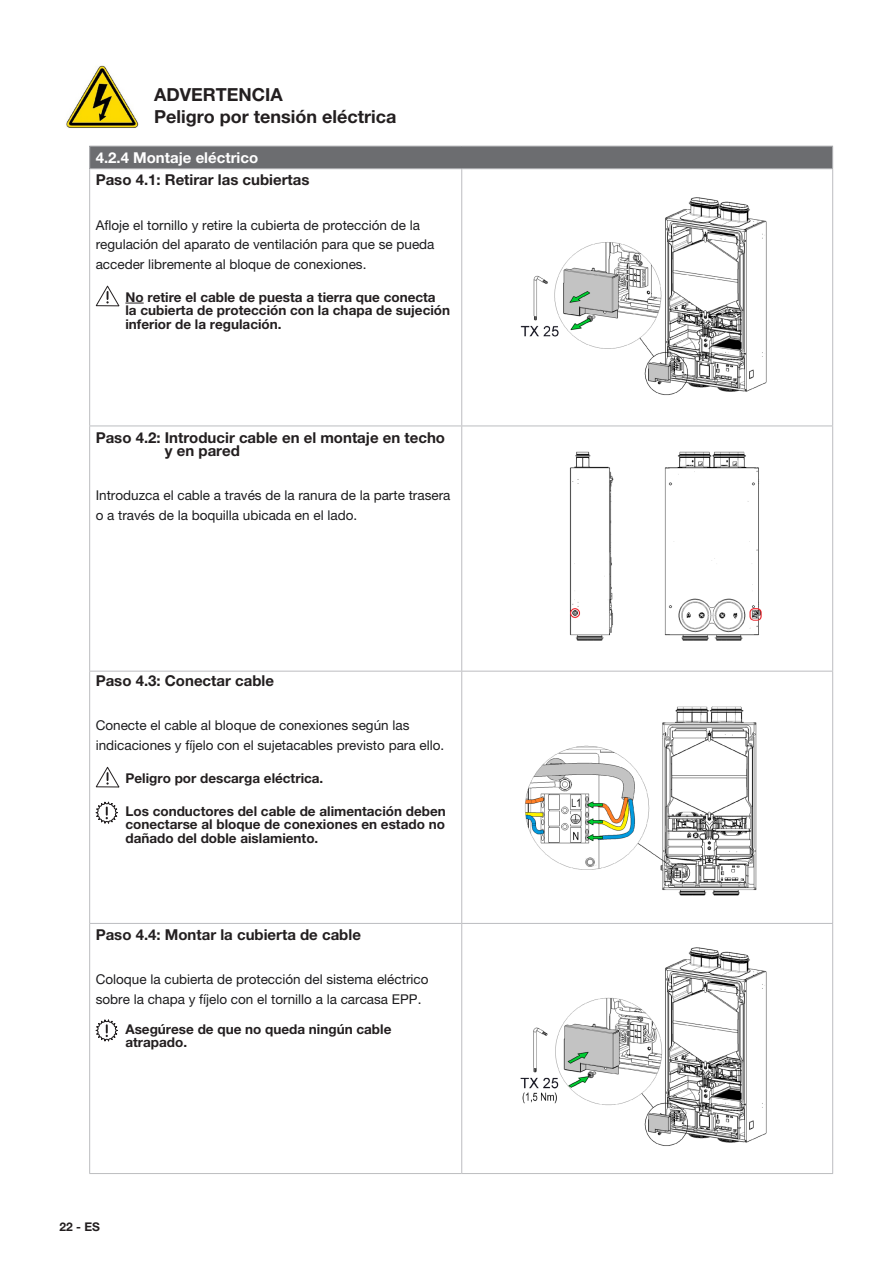
<style>
.page{position:relative;width:893px;height:1263px;background:#fff}
.page>*{position:absolute;margin:0;border:0;box-sizing:border-box;transform-origin:0 0}
.Gevarentekst_Groot{font:700 18px "Helvetica Neue LT Pro";color:#231f20}
.Table_platte_tesk_left{font:700 15px/13.5px "Helvetica Neue LT Pro";color:#231f20}
.Sub_sub_hoofdstuk{font:700 15px "Helvetica Neue LT Pro";color:#fff}
.tabel_platte_tekst{font:13.5px/19.5px "Helvetica Neue LT Pro";color:#1c1c1e}
.Tabel_Gevarentekst{font:700 13.5px/13.5px "Helvetica Neue LT Pro";color:#231f20}
.t1{font:700 12px "Helvetica Neue LT Pro";color:#231f20}
</style>
<div class="page">
<img style="left:66px;top:65px;width:73px;height:63px">
<div style="left:90px;top:146px;width:743px;height:23px;background:#6c6d70"></div>
<svg style="left:832px;top:147px;width:1px;height:21px"></svg>
<hr style="left:89px;top:924px;width:1px;height:249px;background:#bcbdc0">
<hr style="left:461px;top:924px;width:1px;height:249px;background:#bcbdc0">
<hr style="left:832px;top:924px;width:1px;height:249px;background:#bcbdc0">
<hr style="left:89px;top:1173px;width:373px;height:1px;background:#bcbdc0">
<hr style="left:462px;top:1173px;width:371px;height:1px;background:#bcbdc0">
<hr style="left:89px;top:146px;width:373px;height:1px;background:#bcbdc0">
<svg style="left:89px;top:146px;width:1px;height:22px"></svg>
<hr style="left:462px;top:146px;width:371px;height:1px;background:#bcbdc0">
<hr style="left:89px;top:168px;width:373px;height:1px;background:#bcbdc0">
<hr style="left:89px;top:169px;width:1px;height:257px;background:#bcbdc0">
<hr style="left:462px;top:168px;width:371px;height:1px;background:#bcbdc0">
<hr style="left:461px;top:169px;width:1px;height:257px;background:#bcbdc0">
<hr style="left:832px;top:169px;width:1px;height:257px;background:#bcbdc0">
<hr style="left:89px;top:426px;width:373px;height:1px;background:#bcbdc0">
<hr style="left:89px;top:426px;width:1px;height:245px;background:#bcbdc0">
<hr style="left:462px;top:426px;width:371px;height:1px;background:#bcbdc0">
<hr style="left:461px;top:426px;width:1px;height:245px;background:#bcbdc0">
<hr style="left:832px;top:426px;width:1px;height:245px;background:#bcbdc0">
<hr style="left:89px;top:671px;width:373px;height:1px;background:#bcbdc0">
<hr style="left:89px;top:671px;width:1px;height:252px;background:#bcbdc0">
<hr style="left:462px;top:671px;width:371px;height:1px;background:#bcbdc0">
<hr style="left:461px;top:671px;width:1px;height:252px;background:#bcbdc0">
<hr style="left:832px;top:671px;width:1px;height:252px;background:#bcbdc0">
<hr style="left:89px;top:923px;width:373px;height:1px;background:#bcbdc0">
<hr style="left:462px;top:923px;width:371px;height:1px;background:#bcbdc0">
<svg style="left:125px;top:303px;width:19px;height:1px"></svg>
<svg style="left:96px;top:286px;width:23px;height:20px"></svg>
<img style="left:520px;top:197px;width:247px;height:199px">
<img style="left:569px;top:451px;width:193px;height:190px">
<svg style="left:96px;top:767px;width:23px;height:20px"></svg>
<svg style="left:95px;top:801px;width:23px;height:23px"></svg>
<img style="left:525px;top:706px;width:232px;height:190px">
<svg style="left:95px;top:1019px;width:23px;height:23px"></svg>
<img style="left:520px;top:947px;width:247px;height:199px">
<p class="Gevarentekst_Groot" style="left:154px;top:83px;width:130px">ADVERTENCIA</p>
<p class="Gevarentekst_Groot" style="left:154px;top:106px;width:244px">Peligro por tensión eléctrica</p>
<p class="Sub_sub_hoofdstuk" style="left:96px;top:148px;width:164px">4.2.4 Montaje eléctrico</p>
<p class="Table_platte_tesk_left" style="left:96px;top:173px;width:215px">Paso 4.1: Retirar las cubiertas</p>
<p class="tabel_platte_tekst" style="left:96px;top:215px;width:340px">Afloje el tornillo y retire la cubierta de protección de la regulación del aparato de ventilación para que se pueda acceder libremente al bloque de conexiones.</p>
<p class="Tabel_Gevarentekst" style="left:125px;top:290px;width:326px">No retire el cable de puesta a tierra que conecta la cubierta de protección con la chapa de sujeción inferior de la regulación.</p>
<p class="Table_platte_tesk_left" style="left:165px;top:430px;width:282px;text-indent:-69px">Paso 4.2: Introducir cable en el montaje en techo y en pared</p>
<p class="tabel_platte_tekst" style="left:96px;top:486px;width:356px">Introduzca el cable a través de la ranura de la parte trasera o a través de la boquilla ubicada en el lado.</p>
<p class="Table_platte_tesk_left" style="left:96px;top:674px;width:180px">Paso 4.3: Conectar cable</p>
<p class="tabel_platte_tekst" style="left:96px;top:715px;width:350px">Conecte el cable al bloque de conexiones según las indicaciones y fíjelo con el sujetacables previsto para ello.</p>
<p class="Tabel_Gevarentekst" style="left:125px;top:771px;width:199px">Peligro por descarga eléctrica.</p>
<p class="Tabel_Gevarentekst" style="left:125px;top:804px;width:322px;text-align:justify">Los conductores del cable de alimentación deben conectarse al bloque de conexiones en estado no dañado del doble aislamiento.</p>
<p class="Table_platte_tesk_left" style="left:96px;top:928px;width:267px">Paso 4.4: Montar la cubierta de cable</p>
<p class="tabel_platte_tekst" style="left:96px;top:969px;width:334px">Coloque la cubierta de protección del sistema eléctrico sobre la chapa y fíjelo con el tornillo a la carcasa EPP.</p>
<p class="Tabel_Gevarentekst" style="left:125px;top:1022px;width:268px">Asegúrese de que no queda ningún cable atrapado.</p>
<p class="t1" style="left:60px;top:1219px;width:42px">22 - ES</p>
</div>
